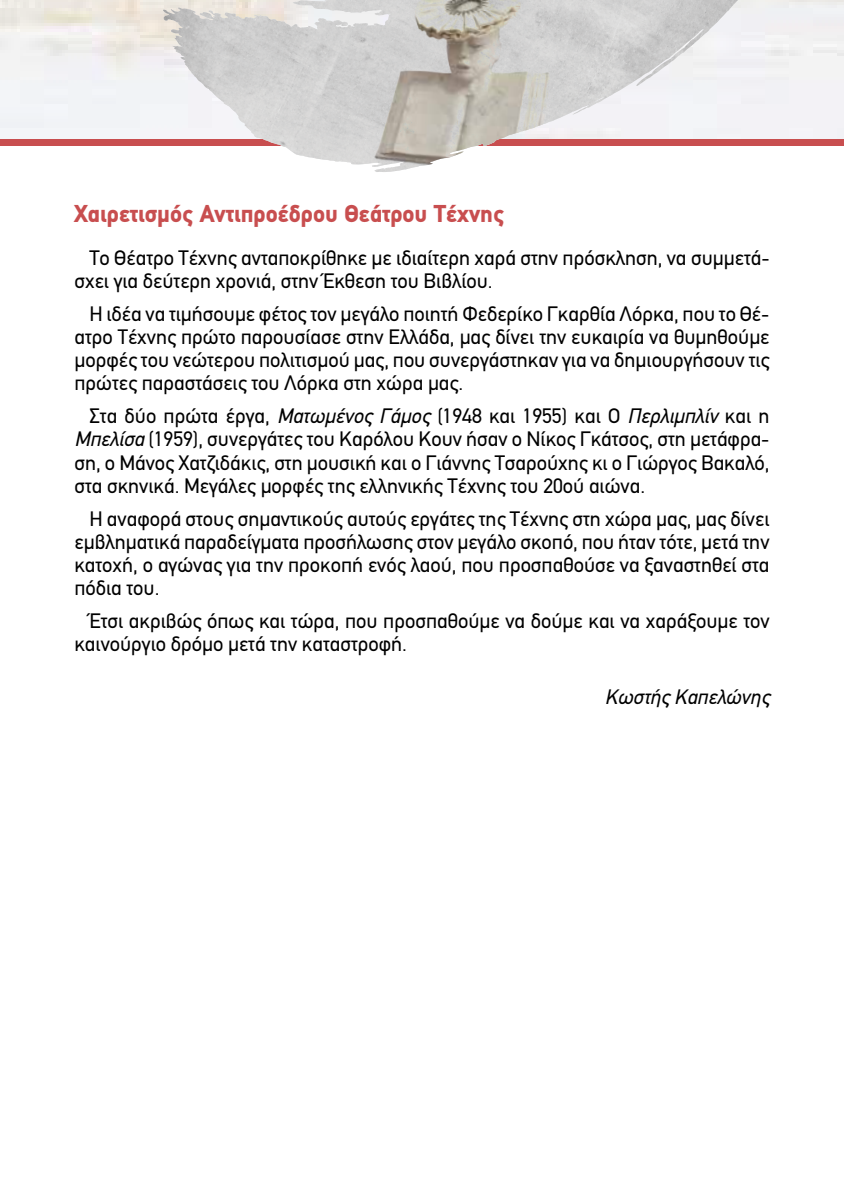
<style>
.page{position:relative;width:844px;height:1191px;background:#fff}
.page>*{position:absolute;margin:0;border:0;box-sizing:border-box;transform-origin:0 0}
.t1{font:900 24.5px "PF Din Text";color:#c84e4f}
.t2{font:21px/23.1px "PF Din Text";color:#000;text-align:justify}
.t3{font:italic 21px "PF Din Text";color:#000}
.s1{font-style:italic}
</style>
<div class="page">
<div style="left:0;top:139px;width:843px;height:7px;background:#c84e4f"></div>
<svg style="left:162px;top:0;width:681px;height:172px"></svg>
<p class="t1" style="left:74px;top:199px;width:431px">Χαιρετισμός Αντιπροέδρου Θεάτρου Τέχνης</p>
<p class="t2" style="left:74px;top:246px;width:696px;text-indent:15px">Το Θέατρο Τέχνης ανταποκρίθηκε με ιδιαίτερη χαρά στην πρόσκληση, να συμμετά&shy;σχει για δεύτερη χρονιά, στην Έκθεση του Βιβλίου.</p>
<p class="t2" style="left:74px;top:302px;width:696px;text-indent:15px">Η ιδέα να τιμήσουμε φέτος τον μεγάλο ποιητή Φεδερίκο Γκαρθία Λόρκα, που το Θέ&shy;ατρο Τέχνης πρώτο παρουσίασε στην Ελλάδα, μας δίνει την ευκαιρία να θυμηθούμε μορφές του νεώτερου πολιτισμού μας, που συνεργάστηκαν για να δημιουργήσουν τις πρώτες παραστάσεις του Λόρκα στη χώρα μας.</p>
<p class="t2" style="left:74px;top:405px;width:696px;text-indent:15px">Στα δύο πρώτα έργα, <span class="s1">Ματωμένος Γάμος</span> (1948 και 1955) και Ο <span class="s1">Περλιμπλίν</span> και η <span class="s1">Μπελίσα</span> (1959), συνεργάτες του Καρόλου Κουν ήσαν ο Νίκος Γκάτσος, στη μετάφρα&shy;ση, ο Μάνος Χατζιδάκις, στη μουσική και ο Γιάννης Τσαρούχης κι ο Γιώργος Βακαλό, στα σκηνικά. Μεγάλες μορφές της ελληνικής Τέχνης του 20ού αιώνα.</p>
<p class="t2" style="left:74px;top:507px;width:696px;text-indent:15px">Η αναφορά στους σημαντικούς αυτούς εργάτες της Τέχνης στη χώρα μας, μας δίνει εμβληματικά παραδείγματα προσήλωσης στον μεγάλο σκοπό, που ήταν τότε, μετά την κατοχή, ο αγώνας για την προκοπή ενός λαού, που προσπαθούσε να ξαναστηθεί στα πόδια του.</p>
<p class="t2" style="left:74px;top:609px;width:696px;text-indent:15px">Έτσι ακριβώς όπως και τώρα, που προσπαθούμε να δούμε και να χαράξουμε τον καινούργιο δρόμο μετά την καταστροφή.</p>
<p class="t3" style="left:604px;top:684px;width:166px">Κωστής Καπελώνης</p>
</div>
